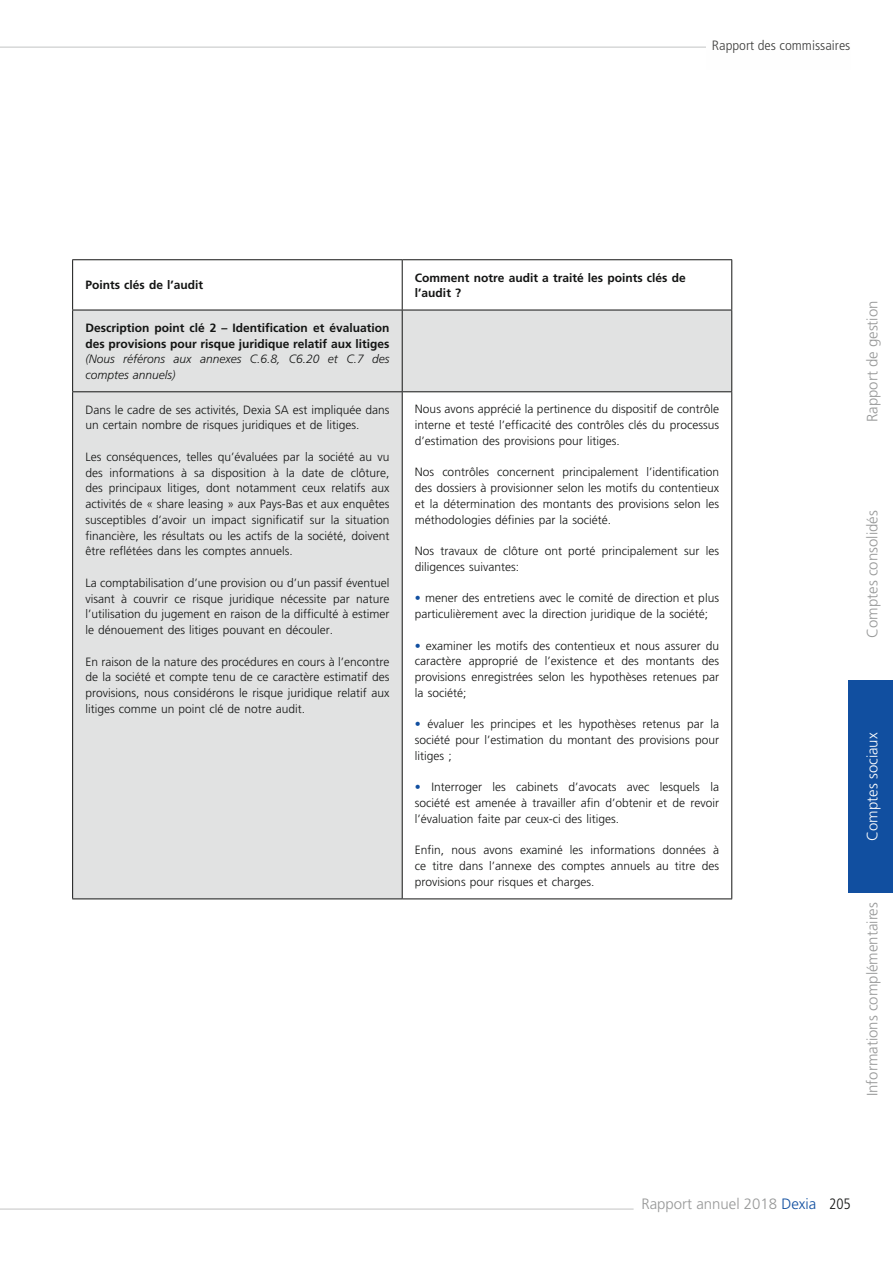
<style>
.page{position:relative;width:893px;height:1263px;background:#fff}
.page>*{position:absolute;margin:0;border:0;box-sizing:border-box;transform-origin:0 0}
.t1{font:300 15px "Frutiger LT Std";color:#979898}
.t2{font:300 15px "Frutiger LT Std";color:#fefefe}
.t3{font:300 condensed 15px "Frutiger LT Std";color:#131413}
.t4{font:300 condensed 13.5px "Frutiger LT Std";color:#3f3f3e;scale:1.09 1}
.t5{font:300 12px/15.8px "Frutiger LT Std";color:#131413;text-align:justify}
.t6{font:700 12px/15.8px "Frutiger LT Std";color:#131413}
.t7{font:italic 300 12px/15.8px "Frutiger LT Std";color:#131413}
.s1{color:#114fa0}
</style>
<div class="page">
<hr style="left:0;top:1208px;width:634px;height:1px;background:#c3c4c4">
<div style="left:848px;top:680px;width:45px;height:213px;background:#114fa0"></div>
<hr style="left:0;top:47px;width:850px;height:1px;background:#c3c4c4">
<svg style="left:73px;top:311px;width:658px;height:587px;fill:#e1e2e2"></svg>
<hr style="left:72px;top:259px;width:330px;height:1px;background:#131413">
<hr style="left:72px;top:260px;width:1px;height:50px;background:#131413">
<hr style="left:402px;top:259px;width:330px;height:1px;background:#131413">
<hr style="left:402px;top:260px;width:1px;height:50px;background:#131413">
<hr style="left:731px;top:260px;width:1px;height:50px;background:#131413">
<hr style="left:72px;top:310px;width:330px;height:1px;background:#131413">
<hr style="left:72px;top:310px;width:1px;height:81px;background:#131413">
<hr style="left:402px;top:310px;width:330px;height:1px;background:#131413">
<hr style="left:402px;top:310px;width:1px;height:81px;background:#131413">
<hr style="left:731px;top:310px;width:1px;height:81px;background:#131413">
<hr style="left:72px;top:391px;width:330px;height:1px;background:#131413">
<hr style="left:72px;top:392px;width:1px;height:506px;background:#131413">
<hr style="left:402px;top:391px;width:330px;height:1px;background:#131413">
<hr style="left:402px;top:392px;width:1px;height:506px;background:#131413">
<hr style="left:731px;top:392px;width:1px;height:506px;background:#131413">
<hr style="left:72px;top:898px;width:330px;height:1px;background:#131413">
<hr style="left:402px;top:898px;width:330px;height:1px;background:#131413">
<div style="left:706px;top:40px;width:144px;height:30px;background:#fefefe"></div>
<p class="t4" style="left:712px;top:38px;width:129px">Rapport des commissaires</p>
<p class="t6" style="left:85px;top:277px;width:119px">Points clés de l’audit</p>
<p class="t6" style="left:415px;top:269px;width:272px">Comment notre audit a traité les points clés de l’audit ?</p>
<p class="t6" style="left:85px;top:320px;width:305px">Description point clé 2 – Identification et évaluation des provisions pour risque juridique relatif aux litiges</p>
<p class="t7" style="left:85px;top:351px;width:306px">(Nous référons aux annexes C.6.8, C6.20 et C.7 des comptes annuels)</p>
<p class="t5" style="left:85px;top:402px;width:306px">Dans le cadre de ses activités, Dexia SA est impliquée dans un certain nombre de risques juridiques et de litiges.</p>
<p class="t5" style="left:85px;top:449px;width:306px">Les conséquences, telles qu’évaluées par la société au vu des informations à sa disposition à la date de clôture, des principaux litiges, dont notamment ceux relatifs aux activités de « share leasing » aux Pays-Bas et aux enquêtes susceptibles d’avoir un impact significatif sur la situation financière, les résultats ou les actifs de la société, doivent être reflétées dans les comptes annuels.</p>
<p class="t5" style="left:85px;top:575px;width:306px">La comptabilisation d’une provision ou d’un passif éventuel visant à couvrir ce risque juridique nécessite par nature l’utilisation du jugement en raison de la difficulté à estimer le dénouement des litiges pouvant en découler.</p>
<p class="t5" style="left:85px;top:654px;width:306px">En raison de la nature des procédures en cours à l’encontre de la société et compte tenu de ce caractère estimatif des provisions, nous considérons le risque juridique relatif aux litiges comme un point clé de notre audit.</p>
<p class="t5" style="left:415px;top:402px;width:305px">Nous avons apprécié la pertinence du dispositif de contrôle interne et testé l’efficacité des contrôles clés du processus d’estimation des provisions pour litiges.</p>
<p class="t5" style="left:415px;top:465px;width:306px">Nos contrôles concernent principalement l’identification des dossiers à provisionner selon les motifs du contentieux et la détermination des montants des provisions selon les méthodologies définies par la société.</p>
<p class="t5" style="left:415px;top:543px;width:306px">Nos travaux de clôture ont porté principalement sur les diligences suivantes:</p>
<p class="t5" style="left:415px;top:591px;width:305px"><span class="s1">•</span> mener des entretiens avec le comité de direction et plus particulièrement avec la direction juridique de la société;</p>
<p class="t5" style="left:415px;top:638px;width:306px"><span class="s1">•</span> examiner les motifs des contentieux et nous assurer du caractère approprié de l’existence et des montants des provisions enregistrées selon les hypothèses retenues par la société;</p>
<p class="t5" style="left:415px;top:716px;width:305px"><span class="s1">•</span> évaluer les principes et les hypothèses retenus par la société pour l’estimation du montant des provisions pour litiges ;</p>
<p class="t5" style="left:415px;top:779px;width:305px"><span class="s1">•</span> Interroger les cabinets d’avocats avec lesquels la société est amenée à travailler afin d’obtenir et de revoir l’évaluation faite par ceux-ci des litiges.</p>
<p class="t5" style="left:415px;top:842px;width:306px">Enfin, nous avons examiné les informations données à ce titre dans l’annexe des comptes annuels au titre des provisions pour risques et charges.</p>
<p class="t1" style="left:864px;top:422px;width:123px;rotate:-90deg">Rapport de gestion</p>
<p class="t1" style="left:864px;top:638px;width:129px;rotate:-90deg">Comptes consolidés</p>
<p class="t2" style="left:864px;top:841px;width:110px;rotate:-90deg">Comptes sociaux</p>
<p class="t1" style="left:864px;top:1096px;width:195px;rotate:-90deg">Informations complémentaires</p>
<p class="t1" style="left:641px;top:1196px;width:177px">Rapport annuel 2018 <span class="s1">Dexia</span></p>
<p class="t3" style="left:829px;top:1196px;width:23px">205</p>
</div>
